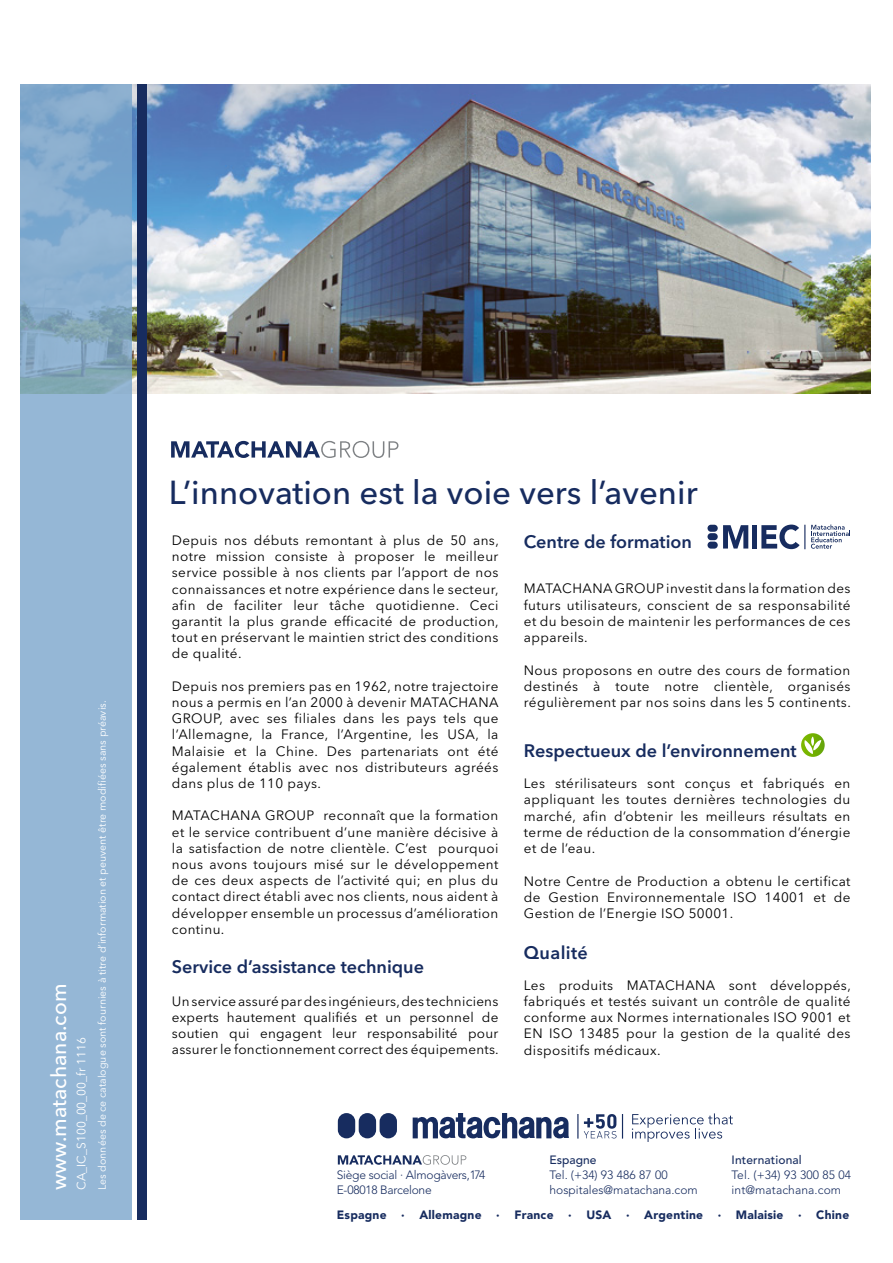
<style>
.page{position:relative;width:893px;height:1263px;background:#fff}
.page>*{position:absolute;margin:0;border:0;box-sizing:border-box;transform-origin:0 0}
.t1{font:500 33px "Avenir Next LT Pro";color:#172c5f}
.t2{font:500 21px "Avenir Next LT Pro";color:#fff}
.t3{font:600 18px "Avenir Next LT Pro";color:#172c5f}
.t4{font:600 18px "Avenir Next LT Pro";letter-spacing:.02em;color:#172c5f}
.t5{font:13.5px/16.2px "Avenir Next LT Pro";letter-spacing:.03em;color:#000;text-align:justify}
.t6{font:300 12px/15px "Avenir LT Std";color:#172c5f}
.t7{font:900 12px "Avenir LT Std";letter-spacing:.02em;color:#172c5f}
.t8{font:300 12px/15px "Avenir LT Std";letter-spacing:-.02em;color:#172c5f}
.t9{font:12px "Avenir Next LT Pro";color:#fff}
.t10{font:500 12px "Avenir LT Std";letter-spacing:.01em;color:#172c5f}
.t11{font:10.5px "Avenir Next LT Pro";color:#fff}
</style>
<div class="page">
<img style="left:132px;top:85px;width:739px;height:309px">
<svg style="left:20px;top:85px;width:112px;height:1135px;background:#90b3d2"></svg>
<div style="left:137px;top:85px;width:10px;height:1135px;background:#172c5f"></div>
<svg style="left:801px;top:733px;width:24px;height:24px"></svg>
<svg style="left:811px;top:524px;width:39px;height:25px"></svg>
<svg style="left:723px;top:525px;width:25px;height:23px"></svg>
<div style="left:752px;top:525px;width:5px;height:23px;background:#172c5f"></div>
<svg style="left:761px;top:525px;width:44px;height:24px"></svg>
<div style="left:707px;top:525px;width:11px;height:7px;background:#172c5f;border-radius:3px"></div>
<div style="left:707px;top:533px;width:11px;height:7px;background:#172c5f;border-radius:3px"></div>
<div style="left:707px;top:542px;width:11px;height:7px;background:#172c5f;border-radius:3px"></div>
<svg style="left:171px;top:441px;width:227px;height:17px"></svg>
<div style="left:380px;top:1113px;width:17px;height:25px;background:#172c5f;border-radius:9px"></div>
<div style="left:359px;top:1113px;width:17px;height:25px;background:#172c5f;border-radius:9px"></div>
<div style="left:338px;top:1113px;width:17px;height:25px;background:#172c5f;border-radius:9px"></div>
<svg style="left:413px;top:1113px;width:156px;height:26px"></svg>
<svg style="left:632px;top:1113px;width:101px;height:29px"></svg>
<svg style="left:622px;top:1114px;width:1px;height:24px"></svg>
<svg style="left:577px;top:1114px;width:1px;height:24px"></svg>
<svg style="left:584px;top:1114px;width:32px;height:24px"></svg>
<svg style="left:338px;top:1155px;width:128px;height:10px"></svg>
<h2 class="t2" style="left:46px;top:1190px;width:208px;rotate:-90deg">www.matachana.com</h2>
<p class="t9" style="left:74px;top:1190px;width:154px;rotate:-90deg">CA_IC_S100_00_00_fr 1116</p>
<p class="t11" style="left:96px;top:1190px;width:491px;rotate:-90deg">Les données de ce catalogue sont fournies à titre d’information et peuvent être modifiées sans préavis.</p>
<h1 class="t1" style="left:169px;top:472px;width:530px">L’innovation est la voie vers l’avenir</h1>
<p class="t5" style="left:172px;top:532px;width:328px">Depuis nos débuts remontant à plus de 50 ans, notre mission consiste à proposer le meilleur service possible à nos clients par l’apport de nos connaissances et notre expérience dans le secteur, afin de faciliter leur tâche quotidienne. Ceci garantit la plus grande efficacité de production, tout en préservant le maintien strict des conditions de qualité.</p>
<p class="t5" style="left:172px;top:678px;width:328px">Depuis nos premiers pas en 1962, notre trajectoire nous a permis en l’an 2000 à devenir MATACHANA GROUP, avec ses filiales dans les pays tels que l’Allemagne, la France, l’Argentine, les USA, la Malaisie et la Chine. Des partenariats ont été également établis avec nos distributeurs agréés dans plus de 110 pays.</p>
<p class="t5" style="left:172px;top:807px;width:328px">MATACHANA GROUP reconnaît que la formation et le service contribuent d’une manière décisive à la satisfaction de notre clientèle. C’est pourquoi nous avons toujours misé sur le développement de ces deux aspects de l’activité qui; en plus du contact direct établi avec nos clients, nous aident à développer ensemble un processus d’amélioration continu.</p>
<h3 class="t3" style="left:172px;top:956px;width:254px">Service d’assistance technique</h3>
<p class="t5" style="left:172px;top:993px;width:328px">Un service assuré par des ingénieurs, des techniciens experts hautement qualifiés et un personnel de soutien qui engagent leur responsabilité pour assurer le fonctionnement correct des équipements.</p>
<h3 class="t3" style="left:524px;top:531px;width:170px">Centre de formation</h3>
<p class="t5" style="left:524px;top:580px;width:328px">MATACHANA GROUP investit dans la formation des futurs utilisateurs, conscient de sa responsabilité et du besoin de maintenir les performances de ces appareils.</p>
<p class="t5" style="left:524px;top:662px;width:328px">Nous proposons en outre des cours de formation destinés à toute notre clientèle, organisés régulièrement par nos soins dans les 5 continents.</p>
<h3 class="t3" style="left:524px;top:740px;width:274px">Respectueux de l’environnement</h3>
<p class="t5" style="left:524px;top:775px;width:328px">Les stérilisateurs sont conçus et fabriqués en appliquant les toutes dernières technologies du marché, afin d’obtenir les meilleurs résultats en terme de réduction de la consommation d’énergie et de l’eau.</p>
<p class="t5" style="left:524px;top:873px;width:328px">Notre Centre de Production a obtenu le certificat de Gestion Environnementale ISO 14001 et de Gestion de l’Energie ISO 50001.</p>
<h3 class="t4" style="left:524px;top:941px;width:65px">Qualité</h3>
<p class="t5" style="left:524px;top:977px;width:328px">Les produits MATACHANA sont développés, fabriqués et testés suivant un contrôle de qualité conforme aux Normes internationales ISO 9001 et EN ISO 13485 pour la gestion de la qualité des dispositifs médicaux.</p>
<p class="t10" style="left:732px;top:1153px;width:72px">International</p>
<p class="t6" style="left:732px;top:1168px;width:121px">Tel. (+34) 93 300 85 04 int@matachana.com</p>
<p class="t10" style="left:550px;top:1153px;width:48px">Espagne</p>
<p class="t6" style="left:550px;top:1168px;width:150px">Tel. (+34) 93 486 87 00 hospitales@matachana.com</p>
<p class="t7" style="left:337px;top:1208px;width:514px">Espagne · Allemagne · France · USA · Argentine · Malaisie · Chine</p>
<p class="t8" style="left:337px;top:1167px;width:150px">Siège social · Almogàvers,174<br>E-08018 Barcelone</p>
</div>
